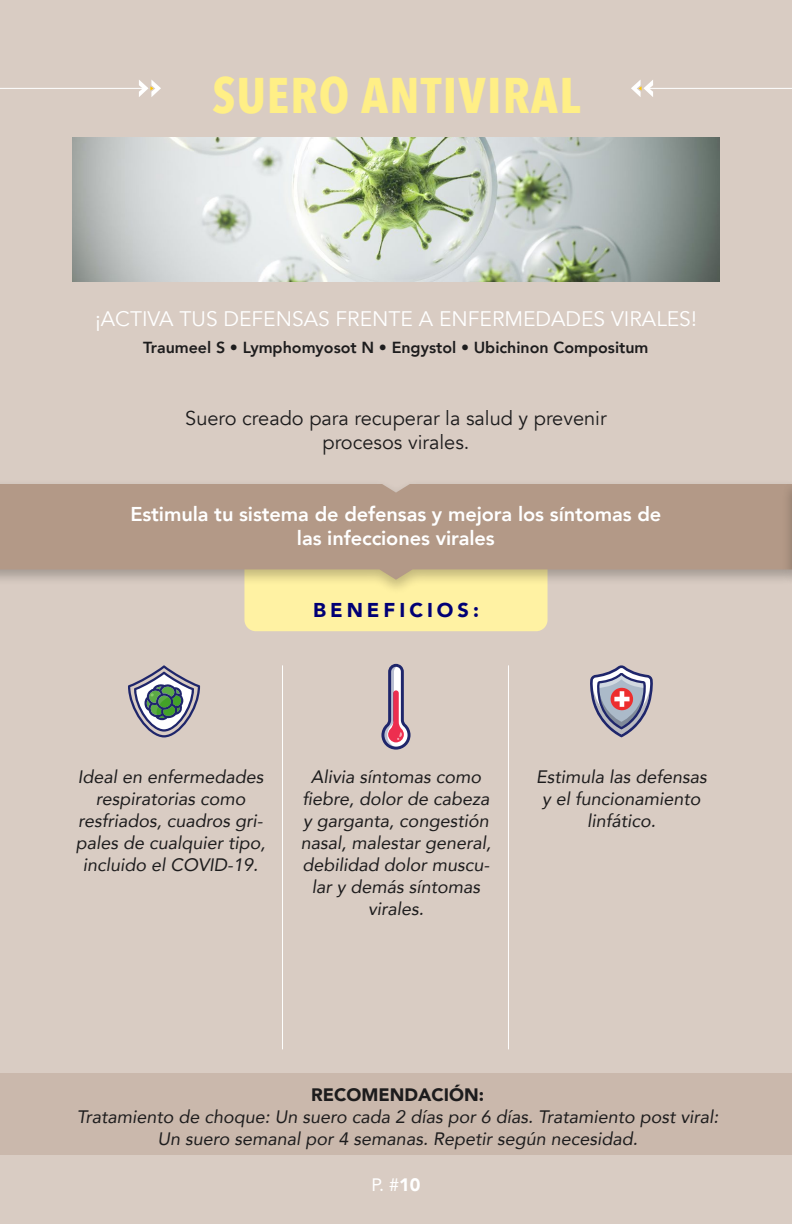
<style>
.page{position:relative;width:792px;height:1224px;background:#d9ccc3}
.page>*{position:absolute;margin:0;border:0;box-sizing:border-box;transform-origin:0 0}
.t1{font:700 50px "Avenir Next Condensed";letter-spacing:.025em;color:#ffef86}
.t2{font:21px "Avenir";color:#fff}
.t3{font:800 20px/24px "Avenir";letter-spacing:-.005em;color:#fff;text-align:center}
.t4{font:20px/24px "Avenir";color:#1d1c1d;text-align:center}
.t5{font:900 20px "Avenir";letter-spacing:.2em;color:#000075}
.t6{font:italic 18px/22px "Avenir";color:#1d1c1d;text-align:center}
.t7{font:900 18px "Avenir";color:#1d1c1d}
.t8{font:18px "Avenir";color:#fff}
.t9{font:800 16px "Avenir";color:#1d1c1d}
.s1{font-weight:900}
</style>
<div class="page">
<svg style="left:128px;top:665px;width:72px;height:72px"></svg>
<svg style="left:381px;top:664px;width:30px;height:86px"></svg>
<svg style="left:590px;top:665px;width:63px;height:72px"></svg>
<div style="left:244px;top:596px;width:304px;height:35px;background:#fff2a3"></div>
<div style="left:0;top:479px;width:792px;height:117px;background:#000;opacity:.25"></div>
<svg style="left:0;top:484px;width:781px;height:96px;background:#b59c89"></svg>
<svg style="left:139px;top:80px;width:22px;height:17px"></svg>
<hr style="left:0;top:88px;width:145px;height:1px;background:#fff">
<svg style="left:631px;top:80px;width:22px;height:17px"></svg>
<hr style="left:647px;top:88px;width:145px;height:1px;background:#fff">
<div style="left:0;top:1073px;width:792px;height:82px;background:#cab8ac"></div>
<hr style="left:508px;top:665px;width:1px;height:384px;background:#fff">
<hr style="left:282px;top:665px;width:1px;height:384px;background:#fff">
<img style="left:72px;top:137px;width:648px;height:144px">
<div style="left:781px;top:479px;width:11px;height:117px;background:#000;opacity:.25"></div>
<h1 class="t1" style="left:212px;top:65px;width:370px">SUERO ANTIVIRAL</h1>
<p class="t2" style="left:95px;top:307px;width:603px">¡ACTIVA TUS DEFENSAS FRENTE A ENFERMEDADES VIRALES!</p>
<p class="t9" style="left:143px;top:335px;width:507px">Traumeel S • Lymphomyosot N • Engystol • Ubichinon Compositum</p>
<p class="t4" style="left:185px;top:407px;width:423px">Suero creado para recuperar la salud y prevenir procesos virales.</p>
<p class="t3" style="left:130px;top:502px;width:533px">Estimula tu sistema de defensas y mejora los síntomas de las infecciones virales</p>
<p class="t5" style="left:313px;top:593px;width:167px">BENEFICIOS:</p>
<p class="t6" style="left:76px;top:766px;width:191px">Ideal en enfermedades respiratorias como resfriados, cuadros gri&shy;pales de cualquier tipo, incluido el COVID-19.</p>
<p class="t6" style="left:301px;top:766px;width:192px">Alivia síntomas como fiebre, dolor de cabeza y garganta, congestión nasal, malestar general, debilidad dolor muscu&shy;lar y demás síntomas virales.</p>
<p class="t6" style="left:536px;top:766px;width:172px">Estimula las defensas y el funcionamiento linfático.</p>
<p class="t7" style="left:311px;top:1080px;width:174px">RECOMENDACIÓN:</p>
<p class="t6" style="left:77px;top:1106px;width:643px">Tratamiento de choque: Un suero cada 2 días por 6 días. Tratamiento post viral:<br>Un suero semanal por 4 semanas. Repetir según necesidad.</p>
<p class="t8" style="left:372px;top:1170px;width:50px">P. #<span class="s1">10</span></p>
</div>
